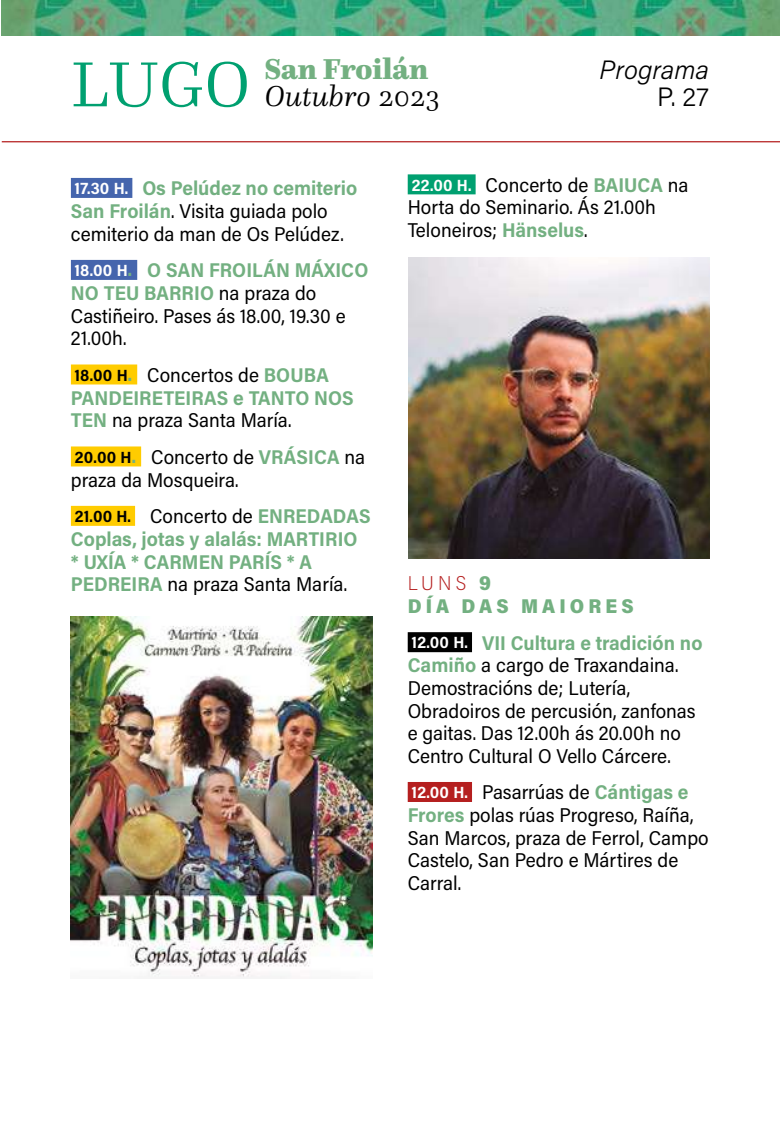
<style>
.page{position:relative;width:780px;height:1134px;background:#fff}
.page>*{position:absolute;margin:0;border:0;box-sizing:border-box;transform-origin:0 0}
.t1{font:300 66.25px "Questa";color:#00a070}
.t2{font:900 30px/27.5px "Questa";color:#73b081}
.t3{font:italic 300 26.5px "Acumin Pro";color:#000}
.t4{font:300 26.5px "Acumin Pro";color:#000}
.t5{font:20px/22.5px "Acumin Pro Semi Cond";color:#000}
.t6{font:700 20px/22.5px "Acumin Pro Semi Cond";color:#73b081}
.t7{font:900 20px/22.5px "Acumin Pro Semi Cond";letter-spacing:.2em;color:#73b081}
.s1{font-weight:300;font-style:italic;color:#000}
.s2{font-weight:300;color:#000}
.s3{font-weight:700;font-size:16.25px;color:#fff}
.s4{font-weight:700;color:#73b081}
.s5{font-size:16.25px;color:#000}
.s6{font-weight:400;color:#000}
.s7{font-weight:700;font-size:16.25px}
.s8{font-weight:200;color:#b51f1f}
</style>
<div class="page">
<img style="left:2px;top:0;width:778px;height:35px">
<hr style="left:2px;top:141px;width:778px;height:1px;background:#b51f1f">
<div style="left:407px;top:174px;width:68px;height:20px;background:#00a070"></div>
<div style="left:407px;top:632px;width:65px;height:20px;background:#000"></div>
<div style="left:407px;top:782px;width:65px;height:20px;background:#b51f1f"></div>
<img style="left:408px;top:257px;width:302px;height:301px">
<div style="left:71px;top:178px;width:61px;height:20px;background:#4565ad"></div>
<div style="left:71px;top:260px;width:66px;height:20px;background:#4565ad"></div>
<div style="left:71px;top:364px;width:66px;height:20px;background:#fc0"></div>
<div style="left:71px;top:446px;width:70px;height:20px;background:#fc0"></div>
<div style="left:71px;top:506px;width:64px;height:20px;background:#fc0"></div>
<img style="left:71px;top:617px;width:301px;height:361px">
<h1 class="t1" style="left:71px;top:43px;width:181px">LUGO</h1>
<h2 class="t2" style="left:264px;top:55px;width:177px">San Froilán<br><span class="s1">Outubro</span> <span class="s2">2023</span></h2>
<h3 class="t3" style="left:599px;top:51px;width:111px">Programa</h3>
<h3 class="t4" style="left:657px;top:79px;width:53px">P. 27</h3>
<p class="t5" style="left:71px;top:176px;width:288px"><span class="s3">17.30 H.</span> <span class="s4">Os Pelúdez no cemiterio<br>San Froilán</span>. Visita guiada polo cemiterio da man de Os Pelúdez.</p>
<p class="t5" style="left:71px;top:258px;width:299px"><span class="s3">18.00 H</span><span class="s4">. O SAN FROILÁN MÁXICO<br>NO TEU BARRIO</span> na praza do<br>Castiñeiro. Pases ás 18.00, 19.30 e<br>21.00h.</p>
<p class="t6" style="left:71px;top:363px;width:284px"><span class="s5">18.00 H</span>. <span class="s6">Concertos de</span> BOUBA<br>PANDEIRETEIRAS e TANTO NOS<br>TEN <span class="s6">na praza Santa María.</span></p>
<p class="t5" style="left:71px;top:445px;width:295px"><span class="s7">20.00 H</span><span class="s4">.</span> Concerto de <span class="s4">VRÁSICA</span> na praza da Mosqueira.</p>
<p class="t6" style="left:71px;top:504px;width:301px"><span class="s5">21.00 H.</span> <span class="s6">Concerto de</span> ENREDADAS<br>Coplas, jotas y alalás: MARTIRIO<br>* UXÍA * CARMEN PARÍS * A<br>PEDREIRA <span class="s6">na praza Santa María.</span></p>
<p class="t5" style="left:407px;top:173px;width:282px"><span class="s3">22.00 H.</span> Concerto de <span class="s4">BAIUCA</span> na<br>Horta do Seminario. Ás 21.00h<br>Teloneiros; <span class="s4">Hänselus</span>.</p>
<p class="t7" style="left:407px;top:571px;width:227px"><span class="s8">LUNS</span> 9<br>DÍA DAS MAIORES</p>
<p class="t5" style="left:407px;top:631px;width:296px"><span class="s3">12.00 H.</span> <span class="s4">VII Cultura e tradición no<br>Camiño</span> a cargo de Traxandaina.<br>Demostracións de; Lutería,<br>Obradoiros de percusión, zanfonas e gaitas. Das 12.00h ás 20.00h no<br>Centro Cultural O Vello Cárcere.</p>
<p class="t5" style="left:407px;top:780px;width:302px"><span class="s3">12.00 H.</span> Pasarrúas de <span class="s4">Cántigas e<br>Frores</span> polas rúas Progreso, Raíña,<br>San Marcos, praza de Ferrol, Campo<br>Castelo, San Pedro e Mártires de<br>Carral.</p>
</div>
